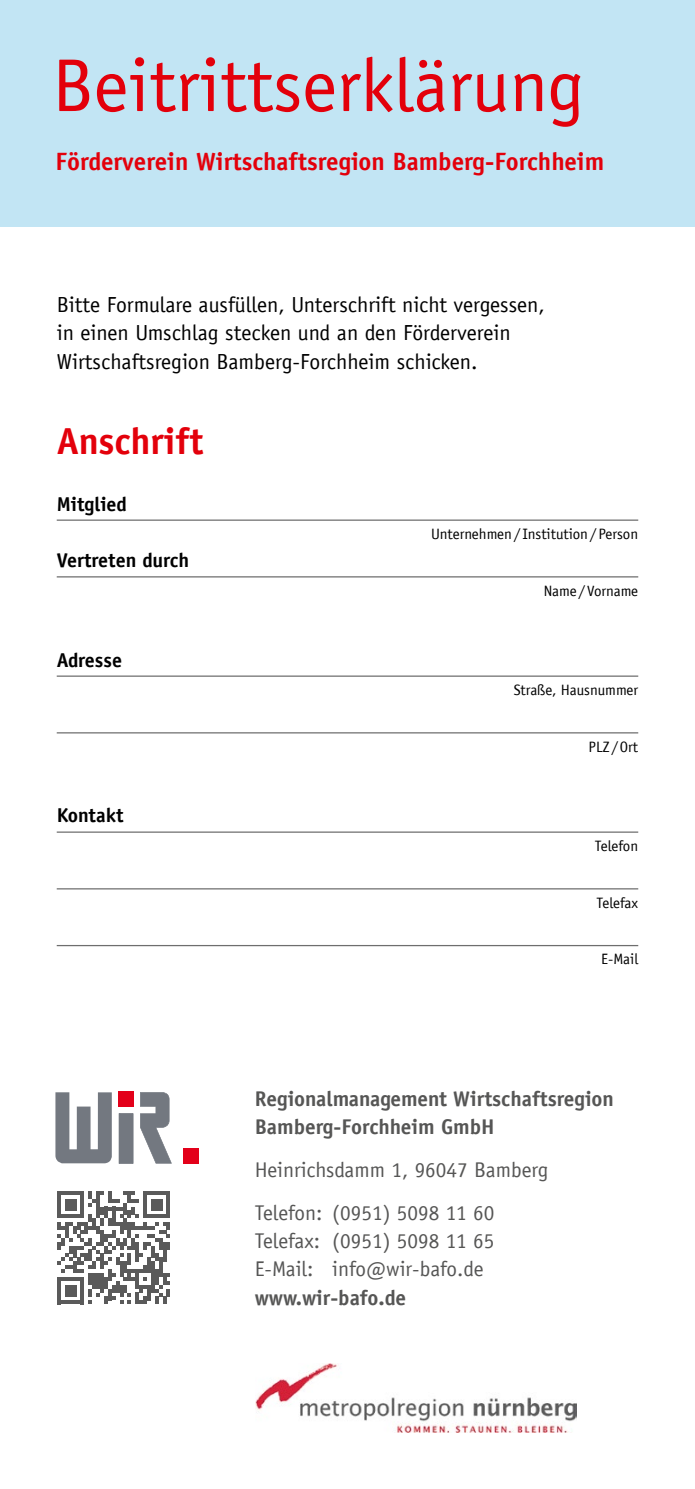
<style>
.page{position:relative;width:695px;height:1489px;background:#fff}
.page>*{position:absolute;margin:0;border:0;box-sizing:border-box;transform-origin:0 0}
.t1{font:75px "Officina Sans LT";color:#e3000b}
.t2{font:700 37.5px "Officina Sans LT";color:#e3000b}
.t3{font:700 25px "Officina Sans LT";color:#e3000b}
.t4{font:21.75px/28.2px "Officina Sans LT";color:#000}
.t5{font:21.25px/42.5px "Officina Sans LT";color:#565655}
.t6{font:700 21.25px/28.2px "Officina Sans LT";color:#565655}
.t7{font:700 20px "Officina Sans LT";color:#000}
.t8{font:15px "Officina Sans LT";color:#000}
.t9{font:15px "Officina Sans LT";letter-spacing:-.02em;color:#000}
</style>
<div class="page">
<div style="left:0;top:0;width:694px;height:227px;background:#c2e5f4"></div>
<hr style="left:57px;top:519px;width:581px;height:1px;background:#6e6e6e">
<hr style="left:57px;top:576px;width:581px;height:1px;background:#6e6e6e">
<hr style="left:57px;top:675px;width:581px;height:1px;background:#6e6e6e">
<hr style="left:57px;top:732px;width:581px;height:1px;background:#6e6e6e">
<hr style="left:57px;top:831px;width:581px;height:1px;background:#6e6e6e">
<hr style="left:57px;top:888px;width:581px;height:1px;background:#6e6e6e">
<hr style="left:57px;top:944px;width:581px;height:2px;background:#6e6e6e">
<div style="left:183px;top:1148px;width:15px;height:15px;background:#e3001a"></div>
<div style="left:118px;top:1091px;width:16px;height:15px;background:#e3001a"></div>
<svg style="left:140px;top:1092px;width:32px;height:71px"></svg>
<svg style="left:119px;top:1113px;width:14px;height:50px"></svg>
<svg style="left:55px;top:1092px;width:57px;height:71px"></svg>
<img style="left:255px;top:1363px;width:321px;height:68px">
<svg style="left:57px;top:1191px;width:113px;height:113px"></svg>
<h1 class="t1" style="left:52px;top:42px;width:534px">Beitrittserklärung</h1>
<p class="t3" style="left:56px;top:146px;width:550px">Förderverein Wirtschaftsregion Bamberg-Forchheim</p>
<p class="t4" style="left:57px;top:290px;width:489px">Bitte Formulare ausfüllen, Unterschrift nicht vergessen, in einen Umschlag stecken und an den Förderverein<br>Wirtschaftsregion Bamberg-Forchheim schicken.</p>
<h2 class="t2" style="left:57px;top:417px;width:148px">Anschrift</h2>
<p class="t7" style="left:57px;top:491px;width:72px">Mitglied</p>
<p class="t7" style="left:57px;top:548px;width:134px">Vertreten durch</p>
<p class="t7" style="left:57px;top:647px;width:67px">Adresse</p>
<p class="t7" style="left:57px;top:803px;width:68px">Kontakt</p>
<p class="t8" style="left:431px;top:525px;width:208px">Unternehmen/ Institution/ Person</p>
<p class="t9" style="left:543px;top:581px;width:96px">Name / Vorname</p>
<p class="t8" style="left:513px;top:681px;width:126px">Straße, Hausnummer</p>
<p class="t8" style="left:588px;top:737px;width:51px">PLZ /Ort</p>
<p class="t8" style="left:594px;top:837px;width:45px">Telefon</p>
<p class="t8" style="left:596px;top:893px;width:43px">Telefax</p>
<p class="t8" style="left:601px;top:950px;width:38px">E-Mail</p>
<p class="t6" style="left:255px;top:1084px;width:360px">Regionalmanagement Wirtschaftsregion<br>Bamberg-Forchheim GmbH</p>
<p class="t5" style="left:255px;top:1148px;width:295px">Heinrichsdamm 1, 96047 Bamberg<br>Telefon: (0951) 5098 11 60</p>
<p class="t5" style="left:255px;top:1226px;width:241px;line-height:28.2px">Telefax: (0951) 5098 11 65<br>E-Mail: info@wir-bafo.de</p>
<p class="t6" style="left:255px;top:1282px;width:153px">www.wir-bafo.de</p>
</div>
